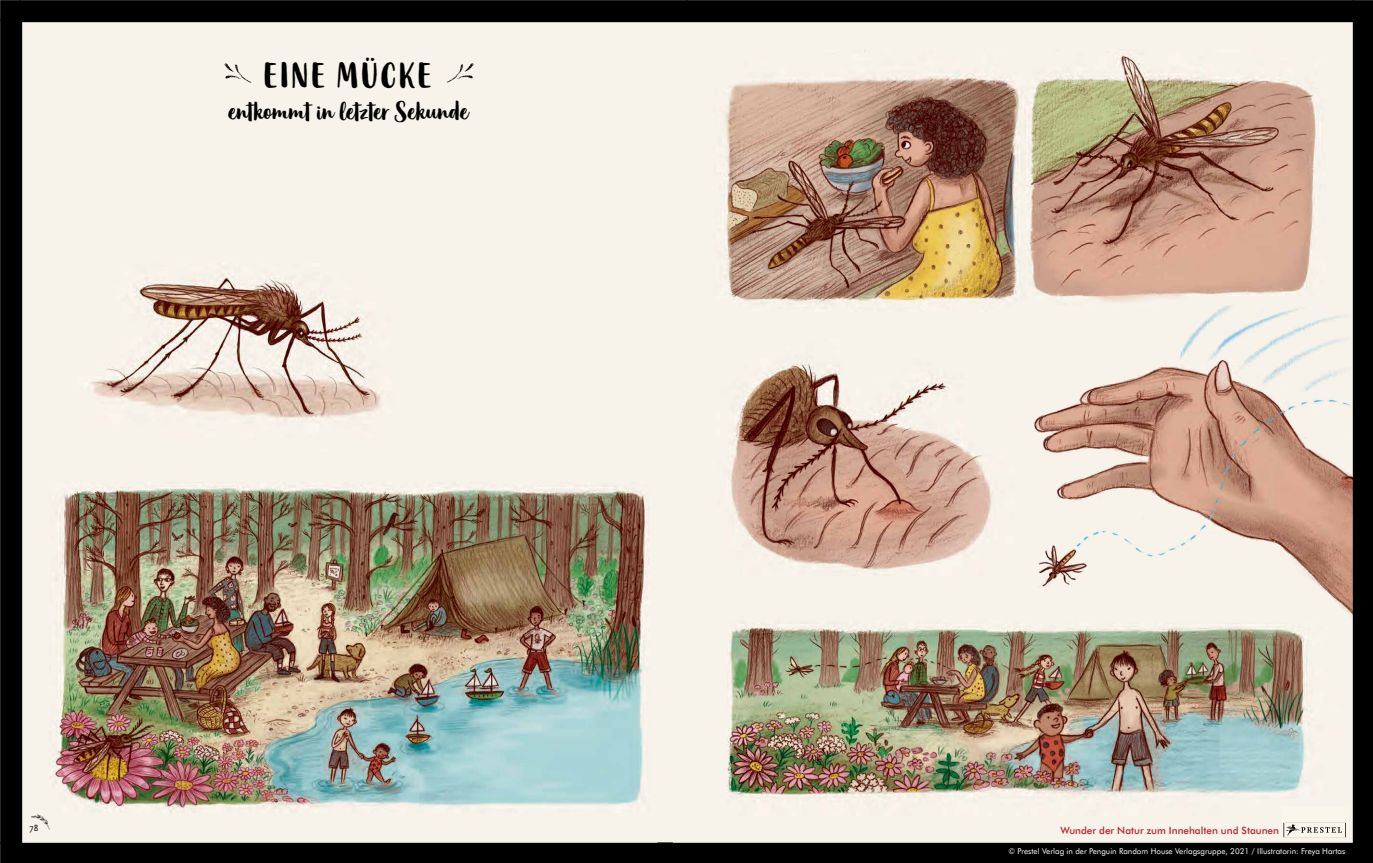
<style>
.page{position:relative;width:1373px;height:863px;background:#fff}
.page>*{position:absolute;margin:0;border:0;box-sizing:border-box;transform-origin:0 0}
.t1{font:42px "Organika Sans";letter-spacing:.06em;color:#000}
.t2{font:27px "Organika Script";color:#000}
.t3{font:500 10px "Futura BT";color:#b72126}
.t4{font:700 10px "Julius Primary Std";color:#000}
.t5{font:8px "Futura BT";color:#fff}
</style>
<div class="page">
<img style="left:0;top:0;width:1372px;height:862px">
<div style="left:1281px;top:806px;width:67px;height:32px;background:#faf6eb"></div>
<svg style="left:1283px;top:822px;width:62px;height:14px"></svg>
<svg style="left:31px;top:813px;width:19px;height:17px"></svg>
<svg style="left:220px;top:61px;width:35px;height:25px"></svg>
<svg style="left:443px;top:61px;width:34px;height:25px"></svg>
<h1 class="t1" style="left:263px;top:55px;width:170px">EINE MÜCKE</h1>
<h2 class="t2" style="left:228px;top:95px;width:241px">entkommt in letzter Sekunde</h2>
<p class="t4" style="left:29px;top:822px;width:11px">78</p>
<p class="t3" style="left:1060px;top:822px;width:220px">Wunder der Natur zum Innehalten und Staunen</p>
<p class="t5" style="left:1008px;top:845px;width:338px">© Prestel Verlag in der Penguin Random House Verlagsgruppe, 2021 / Illustratorin: Freya Hartas</p>
</div>
